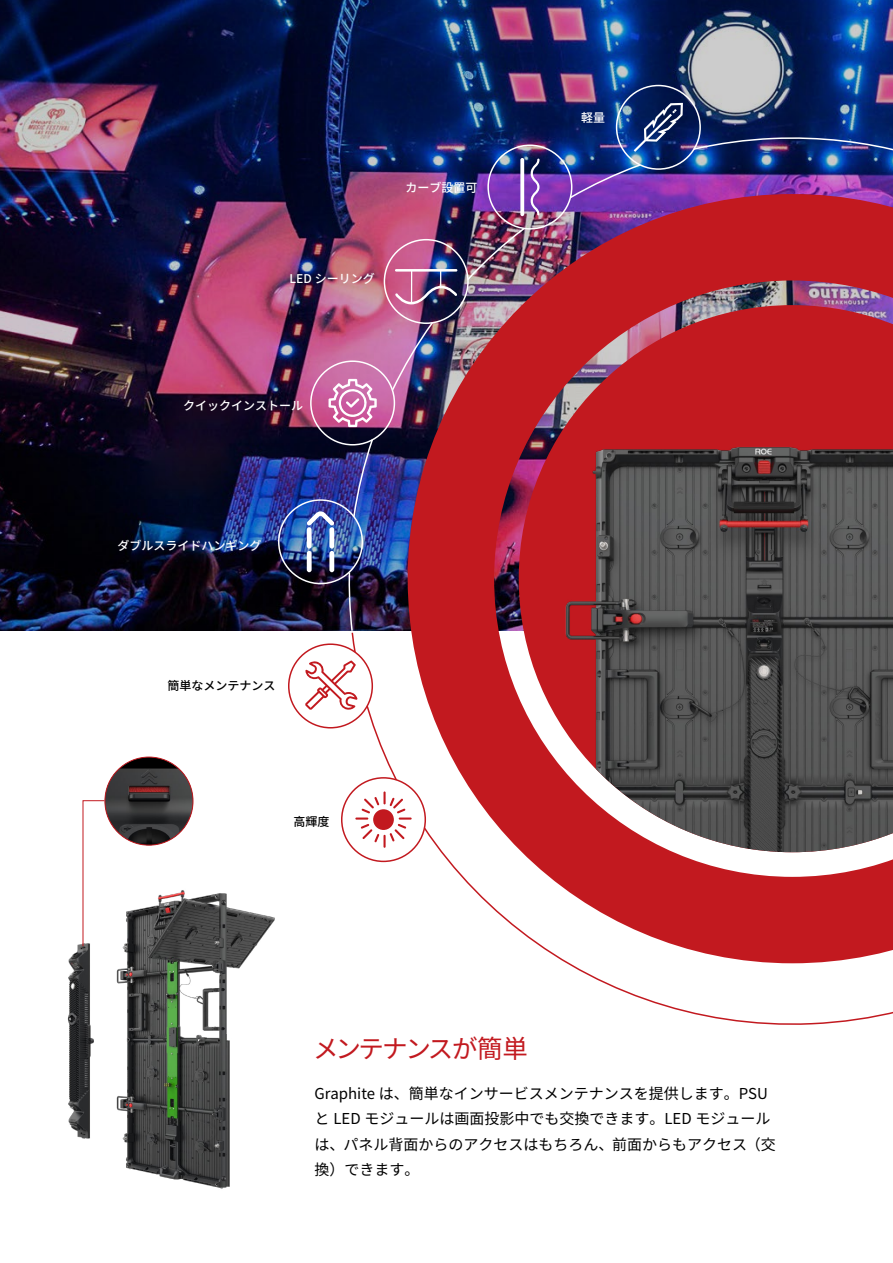
<style>
.page{position:relative;width:893px;height:1263px;background:#fff}
.page>*{position:absolute;margin:0;border:0;box-sizing:border-box;transform-origin:0 0}
.t1{font:25.5px "Noto Sans JP";letter-spacing:-.075em;color:#c2191f}
.t2{font:15px/25.5px "Noto Sans JP";color:#000}
.t3{font:500 12px "Noto Sans JP";color:#fff}
.t4{font:500 12px "Noto Sans JP";color:#000}
</style>
<div class="page">
<img style="left:67px;top:890px;width:208px;height:299px">
<img style="left:1px;top:0;width:892px;height:631px">
<svg style="left:531px;top:159px;width:8px;height:10px"></svg>
<svg style="left:520px;top:158px;width:4px;height:58px"></svg>
<div style="left:616px;top:85px;width:85px;height:85px;border:2px solid #fff;border-radius:50%"></div>
<svg style="left:634px;top:103px;width:49px;height:49px;background:#2d4379"></svg>
<svg style="left:329px;top:379px;width:22px;height:44px"></svg>
<div style="left:210px;top:423px;width:221px;height:236px;background:#000;opacity:.3"></div>
<div style="left:226px;top:477px;width:166px;height:169px;background:#000;opacity:.3"></div>
<div style="left:249px;top:477px;width:166px;height:169px;background:#000;opacity:.3"></div>
<div style="left:226px;top:425px;width:188px;height:187px;background:#000;opacity:.3"></div>
<svg style="left:307px;top:510px;width:27px;height:16px"></svg>
<svg style="left:348px;top:571px;width:3px;height:61px"></svg>
<img style="left:692px;top:136px;width:201px;height:19px">
<svg style="left:569px;top:163px;width:73px;height:6px"></svg>
<img style="left:351px;top:169px;width:542px;height:856px">
<div style="left:289px;top:644px;width:83px;height:84px;background:#fff;border-radius:50%"></div>
<div style="left:288px;top:643px;width:85px;height:85px;border:2px solid #c2191f;border-radius:50%"></div>
<svg style="left:305px;top:660px;width:52px;height:50px"></svg>
<div style="left:342px;top:778px;width:83px;height:83px;background:#fff;border-radius:50%"></div>
<div style="left:341px;top:777px;width:85px;height:85px;border:2px solid #c2191f;border-radius:50%"></div>
<svg style="left:355px;top:791px;width:53px;height:57px"></svg>
<img style="left:105px;top:757px;width:88px;height:88px;border-radius:44px">
<svg style="left:82px;top:800px;width:23px;height:147px"></svg>
<svg style="left:408px;top:194px;width:485px;height:769px;background:#9c4a53"></svg>
<p class="t3" style="left:289px;top:271px;width:87px">LED シーリング</p>
<p class="t3" style="left:405px;top:181px;width:73px">カーブ設置可</p>
<p class="t3" style="left:183px;top:399px;width:122px">クイックインストール</p>
<p class="t3" style="left:118px;top:539px;width:145px">ダブルスライドハンギング</p>
<p class="t4" style="left:167px;top:678px;width:110px">簡単なメンテナンス</p>
<p class="t4" style="left:294px;top:815px;width:37px">高輝度</p>
<p class="t3" style="left:581px;top:111px;width:25px">軽量</p>
<p class="t1" style="left:313px;top:1034px;width:216px">メンテナンスが簡単</p>
<p class="t2" style="left:315px;top:1080px;width:463px">Graphite は、簡単なインサービスメンテナンスを提供します。PSUと LED モジュールは画面投影中でも交換できます。LED モジュールは、パネル背面からのアクセスはもちろん、前面からもアクセス（交換）できます。</p>
</div>
